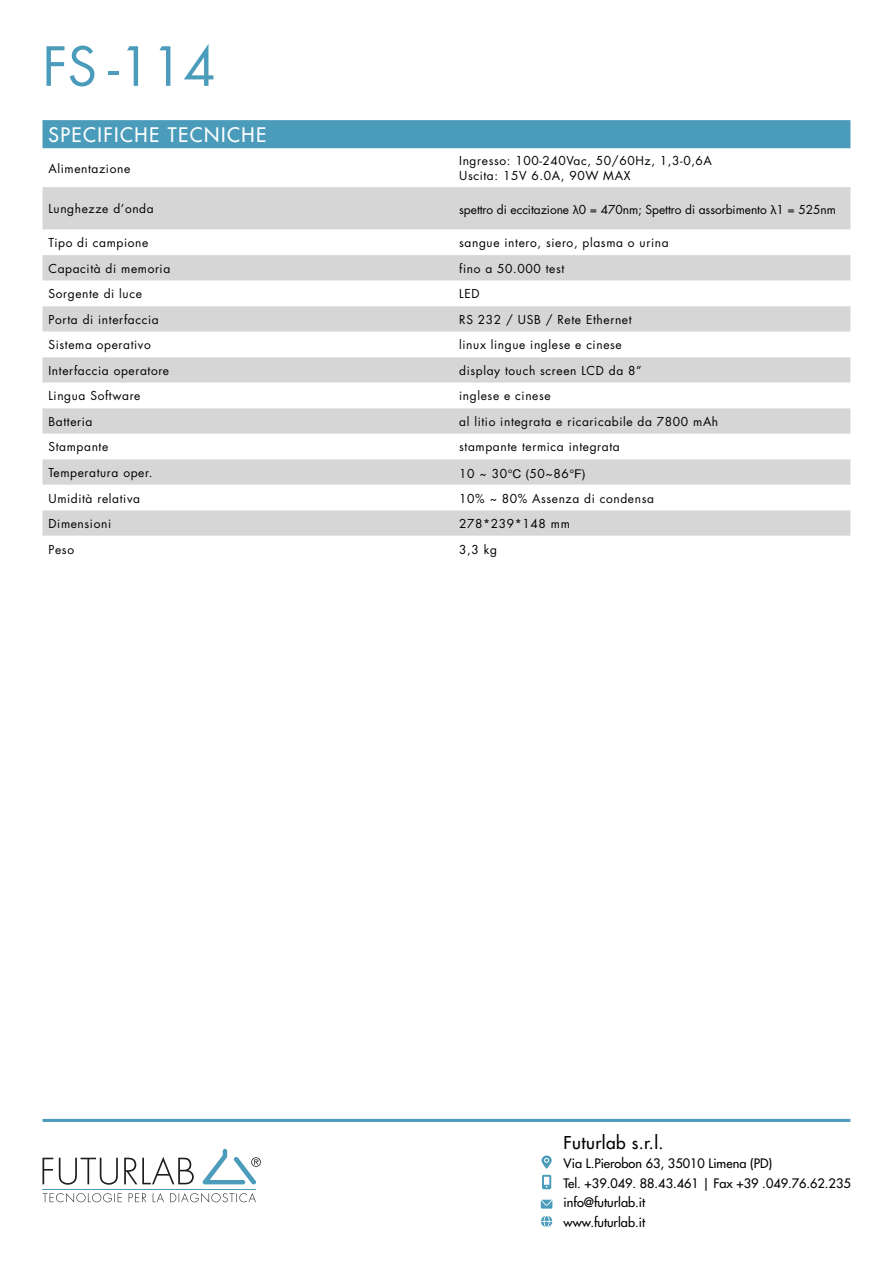
<style>
.page{position:relative;width:893px;height:1263px;background:#fff}
.page>*{position:absolute;margin:0;border:0;box-sizing:border-box;transform-origin:0 0}
.t1{font:52.5px "Futura Std";color:#4b9bbb}
.t2{font:500 19.5px "Futura Std";letter-spacing:.075em;color:#fff}
.t3{font:500 17.25px "Futura Std";letter-spacing:.025em;color:#000}
.t4{font:500 12.75px/19.5px "Futura Std";color:#000}
.t5{font:12px/14.4px "Futura Std";letter-spacing:.05em;color:#000}
.t6{font:12px "Futura Std";letter-spacing:-.005em;color:#000}
.s1{font-family:"Helvetica Neue"}
</style>
<div class="page">
<hr style="left:43px;top:1119px;width:807px;height:3px;background:#4b9bbb">
<svg style="left:42px;top:1157px;width:152px;height:28px"></svg>
<hr style="left:43px;top:1189px;width:213px;height:1px;background:#4b9bbb">
<svg style="left:42px;top:1193px;width:214px;height:9px"></svg>
<svg style="left:203px;top:1149px;width:58px;height:35px"></svg>
<div style="left:43px;top:120px;width:807px;height:28px;background:#4b9bbb"></div>
<div style="left:43px;top:187px;width:807px;height:43px;background:#d6d6d6"></div>
<div style="left:43px;top:255px;width:807px;height:26px;background:#d6d6d6"></div>
<svg style="left:43px;top:306px;width:807px;height:230px;fill:#d6d6d6"></svg>
<svg style="left:541px;top:1200px;width:11px;height:8px"></svg>
<svg style="left:541px;top:1155px;width:11px;height:14px"></svg>
<svg style="left:542px;top:1175px;width:9px;height:14px"></svg>
<svg style="left:541px;top:1216px;width:11px;height:11px"></svg>
<h1 class="t1" style="left:43px;top:42px;width:175px">FS -114</h1>
<h2 class="t2" style="left:49px;top:125px;width:219px">SPECIFICHE TECNICHE</h2>
<p class="t5" style="left:49px;top:162px;width:83px">Alimentazione</p>
<p class="t5" style="left:459px;top:155px;width:254px">Ingresso: 100-240Vac, 50/60Hz, 1,3-0,6A<br>Uscita: 15V 6.0A, 90W MAX</p>
<p class="t5" style="left:49px;top:203px;width:107px">Lunghezze d’onda</p>
<p class="t6" style="left:459px;top:204px;width:378px">spettro di eccitazione <span class="s1">λ</span>0 = 470nm; Spettro di assorbimento <span class="s1">λ</span>1 = 525nm</p>
<p class="t5" style="left:49px;top:237px;width:101px">Tipo di campione</p>
<p class="t5" style="left:459px;top:237px;width:211px">sangue intero, siero, plasma o urina</p>
<p class="t5" style="left:49px;top:262px;width:123px">Capacità di memoria</p>
<p class="t5" style="left:459px;top:262px;width:107px">fino a 50.000 test</p>
<p class="t5" style="left:49px;top:288px;width:95px">Sorgente di luce</p>
<p class="t5" style="left:459px;top:288px;width:22px">LED</p>
<p class="t5" style="left:49px;top:313px;width:112px">Porta di interfaccia</p>
<p class="t5" style="left:459px;top:313px;width:174px">RS 232 / USB / Rete Ethernet</p>
<p class="t5" style="left:49px;top:339px;width:104px">Sistema operativo</p>
<p class="t5" style="left:459px;top:339px;width:164px">linux lingue inglese e cinese</p>
<p class="t5" style="left:49px;top:364px;width:122px">Interfaccia operatore</p>
<p class="t5" style="left:459px;top:364px;width:184px">display touch screen LCD da 8”</p>
<p class="t5" style="left:49px;top:390px;width:94px">Lingua Software</p>
<p class="t5" style="left:459px;top:390px;width:93px">inglese e cinese</p>
<p class="t5" style="left:49px;top:415px;width:46px">Batteria</p>
<p class="t5" style="left:459px;top:415px;width:261px">al litio integrata e ricaricabile da 7800 mAh</p>
<p class="t5" style="left:49px;top:441px;width:61px">Stampante</p>
<p class="t5" style="left:459px;top:441px;width:162px">stampante termica integrata</p>
<p class="t5" style="left:49px;top:466px;width:106px">Temperatura oper.</p>
<p class="t5" style="left:459px;top:467px;width:128px">10 ~ 30<span class="s1">℃ (</span>50~86<span class="s1">℉)</span></p>
<p class="t5" style="left:49px;top:492px;width:93px">Umidità relativa</p>
<p class="t5" style="left:459px;top:493px;width:196px">10% ~ 80% Assenza di condensa</p>
<p class="t5" style="left:49px;top:517px;width:64px">Dimensioni</p>
<p class="t5" style="left:459px;top:517px;width:112px">278*239*148 mm</p>
<p class="t5" style="left:49px;top:543px;width:27px">Peso</p>
<p class="t5" style="left:459px;top:543px;width:39px">3,3 kg</p>
<h3 class="t3" style="left:564px;top:1134px;width:101px">Futurlab s.r.l.</h3>
<p class="t4" style="left:564px;top:1154px;width:289px">Via L.Pierobon 63, 35010 Limena (PD)<br>Tel. +39.049. 88.43.461 | Fax +39 .049.76.62.235 info@futurlab.it<br>www.futurlab.it</p>
</div>
